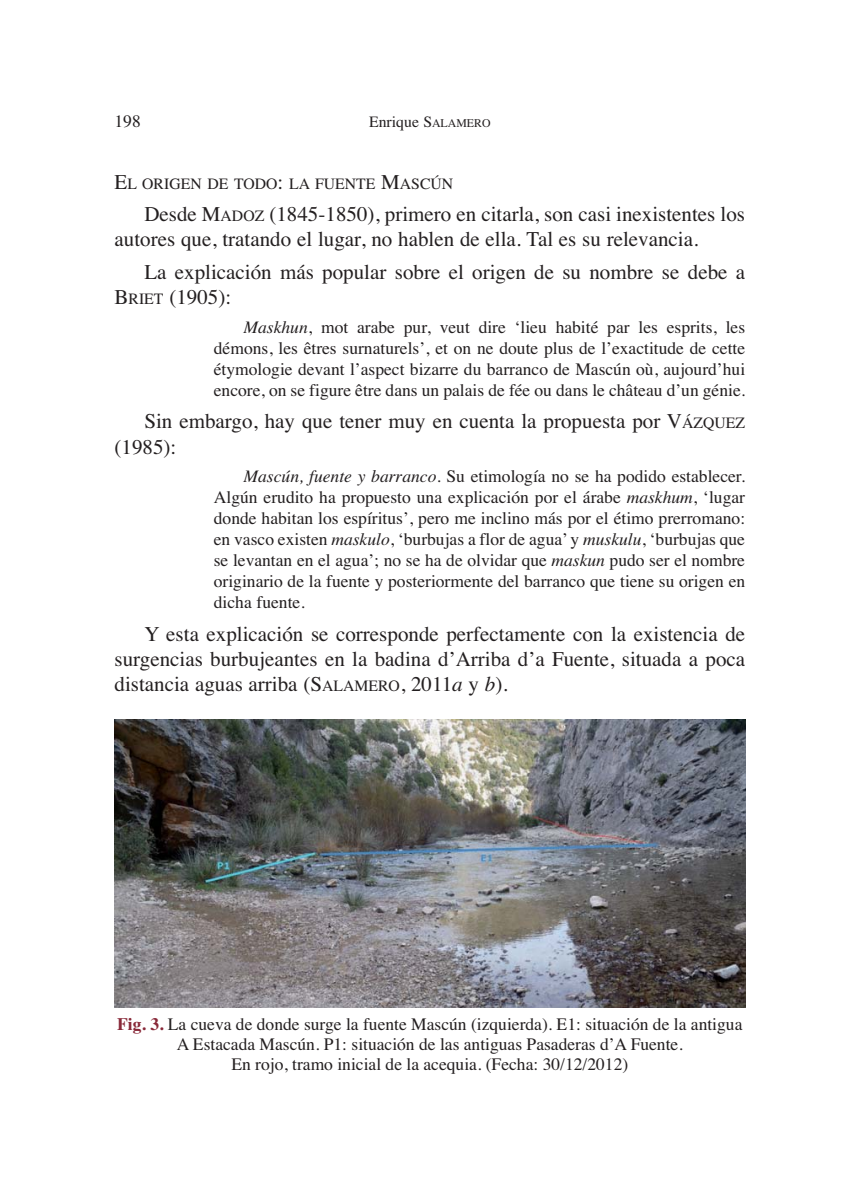
<style>
.page{position:relative;width:844px;height:1190px;background:#fff}
.page>*{position:absolute;margin:0;border:0;box-sizing:border-box;transform-origin:0 0}
.t1{font:21px/25.2px "Times";color:#231f20}
.t2{font:17.5px/21px "Times";color:#231f20;text-align:justify}
.t3{font:15.75px "Times";color:#231f20}
.s1{font-size:11.9px}
.s2{font-size:21px}
.s3{font-size:15.75px}
.s4{font-style:italic}
.s5{font-weight:700;color:#882838}
</style>
<div class="page">
<img style="left:114px;top:720px;width:630px;height:288px">
<p class="t2" style="left:114px;top:112px;width:28px">198</p>
<p class="t3" style="left:369px;top:116px;width:123px">Enrique S<span class="s1">ALAMERO</span></p>
<p class="t3" style="left:114px;top:178px;width:340px"><span class="s2">E</span>L ORIGEN DE TODO<span class="s2">:</span> LA FUENTE <span class="s2">M</span>ASCÚN</p>
<p class="t1" style="left:114px;top:203px;width:632px;text-indent:30px">Desde M<span class="s3">ADOZ</span> (1845-1850), primero en citarla, son casi inexistentes los autores que, tratando el lugar, no hablen de ella. Tal es su relevancia.</p>
<p class="t1" style="left:114px;top:261px;width:632px;text-indent:30px">La explicación más popular sobre el origen de su nombre se debe a<br>B<span class="s3">RIET</span> (1905):</p>
<p class="t2" style="left:214px;top:318px;width:532px;text-indent:30px"><span class="s4">Maskhun</span>, mot arabe pur, veut dire ‘lieu habité par les esprits, les démons, les êtres surnaturels’, et on ne doute plus de l’exactitude de cette étymologie devant l’aspect bizarre du barranco de Mascún où, aujourd’hui encore, on se figure être dans un palais de fée ou dans le château d’un génie.</p>
<p class="t1" style="left:114px;top:411px;width:631px;text-indent:30px">Sin embargo, hay que tener muy en cuenta la propuesta por V<span class="s3">ÁZQUEZ </span>(1985):</p>
<p class="t2" style="left:214px;top:467px;width:532px;text-indent:30px"><span class="s4">Mascún, fuente y barranco</span>. Su etimología no se ha podido establecer.<br>Algún erudito ha propuesto una explicación por el árabe <span class="s4">maskhum</span>, ‘lugar donde habitan los espíritus’, pero me inclino más por el étimo prerromano: en vasco existen <span class="s4">maskulo</span>, ‘burbujas a flor de agua’ y <span class="s4">muskulu</span>, ‘burbujas que se levantan en el agua’; no se ha de olvidar que <span class="s4">maskun</span> pudo ser el nombre originario de la fuente y posteriormente del barranco que tiene su origen en dicha fuente.</p>
<p class="t1" style="left:114px;top:623px;width:632px;text-align:justify;text-indent:30px">Y esta explicación se corresponde perfectamente con la existencia de surgencias burbujeantes en la badina d’Arriba d’a Fuente, situada a poca distancia aguas arriba (S<span class="s3">ALAMERO</span>, 2011<span class="s4">a</span> y <span class="s4">b</span>).</p>
<p class="t2" style="left:117px;top:1015px;width:626px;line-height:20.1px;text-align:center"><span class="s5">Fig. 3.</span> La cueva de donde surge la fuente Mascún (izquierda). E1: situación de la antigua<br>A Estacada Mascún. P1: situación de las antiguas Pasaderas d’A Fuente.<br>En rojo, tramo inicial de la acequia. (Fecha: 30/12/2012)</p>
</div>
